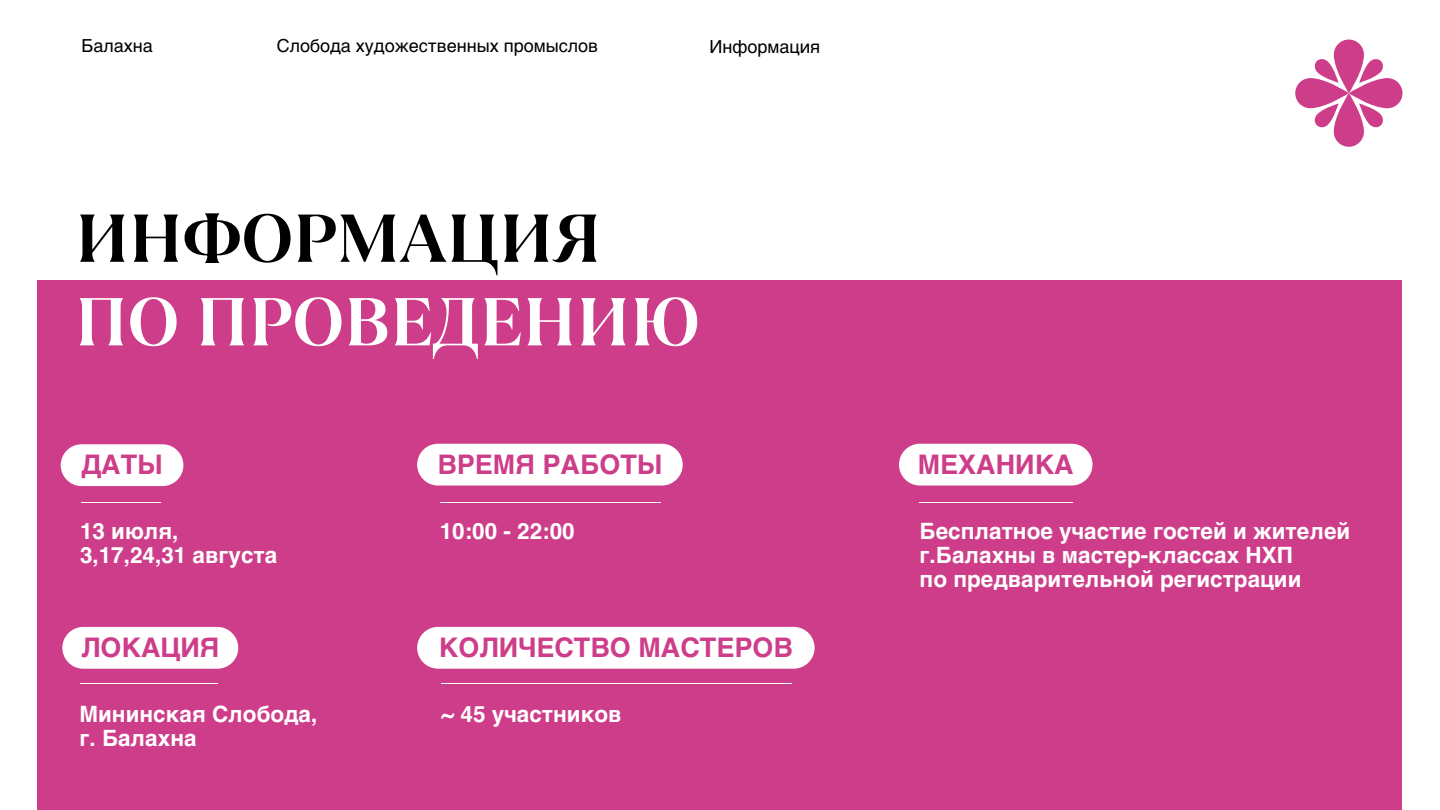
<style>
.page{position:relative;width:1440px;height:810px;background:#fff}
.page>*{position:absolute;margin:0;border:0;box-sizing:border-box;transform-origin:0 0}
.t1{font:67.5px "TT Ramillas Trl Variable Roman";color:#fff}
.t2{font:67.5px "TT Ramillas Trl Variable Roman";color:#000}
.t3{font:700 27px "Helvetica";color:#cd3d89}
.t4{font:700 22.5px/24px "Helvetica";color:#fff}
.t5{font:18px "Helvetica";color:#000}
</style>
<div class="page">
<div style="left:38px;top:281px;width:1364px;height:529px;background:#cd3d89"></div>
<hr style="left:81px;top:683px;width:137px;height:1px;background:#fff">
<div style="left:1334px;top:40px;width:30px;height:53px;background:#cd3d89;border-radius:15px"></div>
<svg style="left:1359px;top:58px;width:24px;height:21px"></svg>
<svg style="left:1364px;top:108px;width:19px;height:20px"></svg>
<svg style="left:1314px;top:108px;width:20px;height:20px"></svg>
<svg style="left:1314px;top:58px;width:25px;height:21px"></svg>
<svg style="left:1349px;top:78px;width:54px;height:30px"></svg>
<svg style="left:1334px;top:93px;width:30px;height:54px"></svg>
<svg style="left:1295px;top:78px;width:54px;height:30px"></svg>
<div style="left:62px;top:627px;width:176px;height:42px;background:#fff;border-radius:21px"></div>
<div style="left:417px;top:444px;width:266px;height:42px;background:#fff;border-radius:21px"></div>
<hr style="left:440px;top:502px;width:221px;height:1px;background:#fff">
<hr style="left:82px;top:502px;width:79px;height:1px;background:#fff">
<hr style="left:920px;top:502px;width:153px;height:1px;background:#fff">
<div style="left:899px;top:444px;width:194px;height:42px;background:#fff;border-radius:21px"></div>
<hr style="left:441px;top:683px;width:351px;height:1px;background:#fff">
<div style="left:417px;top:627px;width:398px;height:42px;background:#fff;border-radius:21px"></div>
<div style="left:61px;top:444px;width:122px;height:42px;background:#fff;border-radius:21px"></div>
<p class="t5" style="left:82px;top:32px;width:73px">Балахна</p>
<p class="t5" style="left:277px;top:32px;width:323px">Слобода художественных промыслов</p>
<p class="t5" style="left:709px;top:33px;width:112px">Информация</p>
<h1 class="t2" style="left:75px;top:197px;width:527px">ИНФОРМАЦИЯ</h1>
<h1 class="t1" style="left:75px;top:281px;width:626px">ПО ПРОВЕДЕНИЮ</h1>
<p class="t3" style="left:81px;top:442px;width:83px">ДАТЫ</p>
<p class="t3" style="left:437px;top:443px;width:226px">ВРЕМЯ РАБОТЫ</p>
<p class="t3" style="left:918px;top:443px;width:157px">МЕХАНИКА</p>
<p class="t4" style="left:80px;top:519px;width:199px">13 июля,<br>3,17,24,31 августа</p>
<p class="t4" style="left:440px;top:519px;width:137px">10:00 - 22:00</p>
<p class="t4" style="left:920px;top:519px;width:432px">Бесплатное участие гостей и жителей г.Балахны в мастер-классах НХП<br>по предварительной регистрации</p>
<p class="t3" style="left:81px;top:626px;width:140px">ЛОКАЦИЯ</p>
<p class="t3" style="left:439px;top:626px;width:356px">КОЛИЧЕСТВО МАСТЕРОВ</p>
<p class="t4" style="left:80px;top:702px;width:239px">Мининская Слобода, г. Балахна</p>
<p class="t4" style="left:441px;top:702px;width:182px">~ 45 участников</p>
</div>
